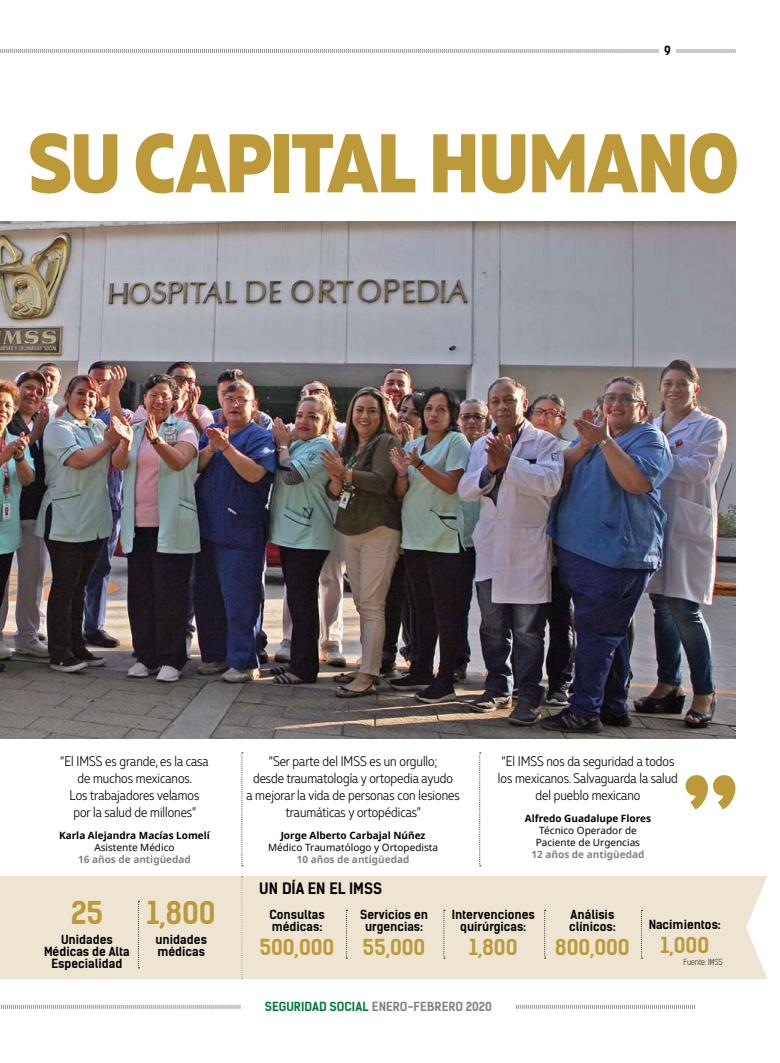
<style>
.page{position:relative;width:780px;height:1063px;background:#fff}
.page>*{position:absolute;margin:0;border:0;box-sizing:border-box;transform-origin:0 0}
.t1{font:800 83px "Muller Narrow";letter-spacing:-.01em;color:#bc9a39}
.t2{font:700 30px "Kelson Sans";color:#bc9a39}
.t3{font:700 21px "Kelson Sans";color:#bc9a39}
.t4{font:700 15px "Kelson Sans";color:#000}
.t5{font:300 14px/17px "Muller Narrow";color:#000;text-align:center}
.t6{font:700 12px/12px "Kelson Sans";color:#000;text-align:center}
.t7{font:700 12px "Kelson Sans";letter-spacing:-.005em;color:#808285}
.t8{font:700 12px "Kelson Sans";color:#00793a}
.t9{font:10px/12px "Noto Sans";color:#000;text-align:center}
.t10{font:700 10px "Noto Sans";color:#000}
.t11{font:700 10px "Noto Sans";color:#808285}
.t12{font:300 8px "Kelson Sans";color:#000}
.s1{color:#00793a}
</style>
<div class="page">
<div style="left:0;top:876px;width:767px;height:103px;background:#ede5d2"></div>
<img style="left:0;top:221px;width:735px;height:518px">
<svg style="left:0;top:49px;width:735px;height:4px"></svg>
<div style="left:659px;top:44px;width:16px;height:13px;background:#fff"></div>
<svg style="left:1px;top:1004px;width:694px;height:5px"></svg>
<div style="left:241px;top:999px;width:274px;height:15px;background:#fff"></div>
<svg style="left:685px;top:775px;width:50px;height:34px"></svg>
<svg style="left:241px;top:752px;width:2px;height:114px"></svg>
<svg style="left:241px;top:876px;width:2px;height:103px"></svg>
<svg style="left:479px;top:752px;width:2px;height:114px"></svg>
<svg style="left:138px;top:901px;width:1px;height:67px"></svg>
<svg style="left:346px;top:910px;width:1px;height:49px"></svg>
<svg style="left:443px;top:910px;width:2px;height:49px"></svg>
<svg style="left:544px;top:910px;width:1px;height:49px"></svg>
<svg style="left:641px;top:910px;width:1px;height:49px"></svg>
<p class="t6" style="left:664px;top:45px;width:8px">9</p>
<h1 class="t1" style="left:28px;top:110px;width:712px">SU CAPITAL HUMANO</h1>
<p class="t5" style="left:60px;top:752px;width:150px">“El IMSS es grande, es la casa de muchos mexicanos.<br>Los trabajadores velamos por la salud de millones”</p>
<p class="t10" style="left:59px;top:828px;width:153px">Karla Alejandra Macías Lomelí</p>
<p class="t9" style="left:94px;top:841px;width:82px">Asistente Médico</p>
<p class="t11" style="left:78px;top:852px;width:114px">16 años de antigüedad</p>
<h2 class="t2" style="left:71px;top:895px;width:34px">25</h2>
<p class="t6" style="left:44px;top:934px;width:87px">Unidades<br>Médicas de Alta<br>Especialidad</p>
<h2 class="t2" style="left:147px;top:895px;width:70px">1,800</h2>
<p class="t6" style="left:155px;top:934px;width:53px;text-align:left">unidades médicas</p>
<p class="t5" style="left:246px;top:752px;width:215px">“Ser parte del IMSS es un orgullo;<br>desde traumatología y ortopedia ayudo<br>a mejorar la vida de personas con lesiones traumáticas y ortopédicas”</p>
<p class="t10" style="left:281px;top:828px;width:146px">Jorge Alberto Carbajal Núñez</p>
<p class="t9" style="left:268px;top:841px;width:171px">Médico Traumatólogo y Ortopedista</p>
<p class="t11" style="left:297px;top:852px;width:114px">10 años de antigüedad</p>
<p class="t4" style="left:259px;top:879px;width:124px">UN DÍA EN EL IMSS</p>
<p class="t5" style="left:498px;top:752px;width:181px">“El IMSS nos da seguridad a todos los mexicanos. Salvaguarda la salud del pueblo mexicano</p>
<p class="t10" style="left:525px;top:811px;width:128px">Alfredo Guadalupe Flores</p>
<p class="t9" style="left:536px;top:824px;width:106px">Técnico Operador de<br>Paciente de Urgencias</p>
<p class="t11" style="left:531px;top:847px;width:114px">12 años de antigüedad</p>
<p class="t6" style="left:269px;top:908px;width:57px;text-align:left">Consultas médicas:</p>
<h3 class="t3" style="left:260px;top:934px;width:76px">500,000</h3>
<p class="t6" style="left:360px;top:908px;width:70px">Servicios en urgencias:</p>
<h3 class="t3" style="left:363px;top:934px;width:64px">55,000</h3>
<p class="t6" style="left:452px;top:908px;width:84px">Intervenciones quirúrgicas:</p>
<h3 class="t3" style="left:469px;top:934px;width:50px">1,800</h3>
<p class="t8" style="left:265px;top:999px;width:44px">seguridad</p>
<p class="t8" style="left:329px;top:999px;width:8px">socia</p>
<p class="t7" style="left:362px;top:999px;width:131px"><span class="s1">l</span> enero-febrero 2020</p>
<p class="t6" style="left:569px;top:908px;width:48px;text-align:left">Análisis clínicos:</p>
<h3 class="t3" style="left:555px;top:934px;width:76px">800,000</h3>
<p class="t6" style="left:648px;top:919px;width:74px">Nacimientos:</p>
<h3 class="t3" style="left:660px;top:933px;width:50px">1,000</h3>
<p class="t12" style="left:683px;top:957px;width:41px">Fuente: IMSS</p>
</div>
